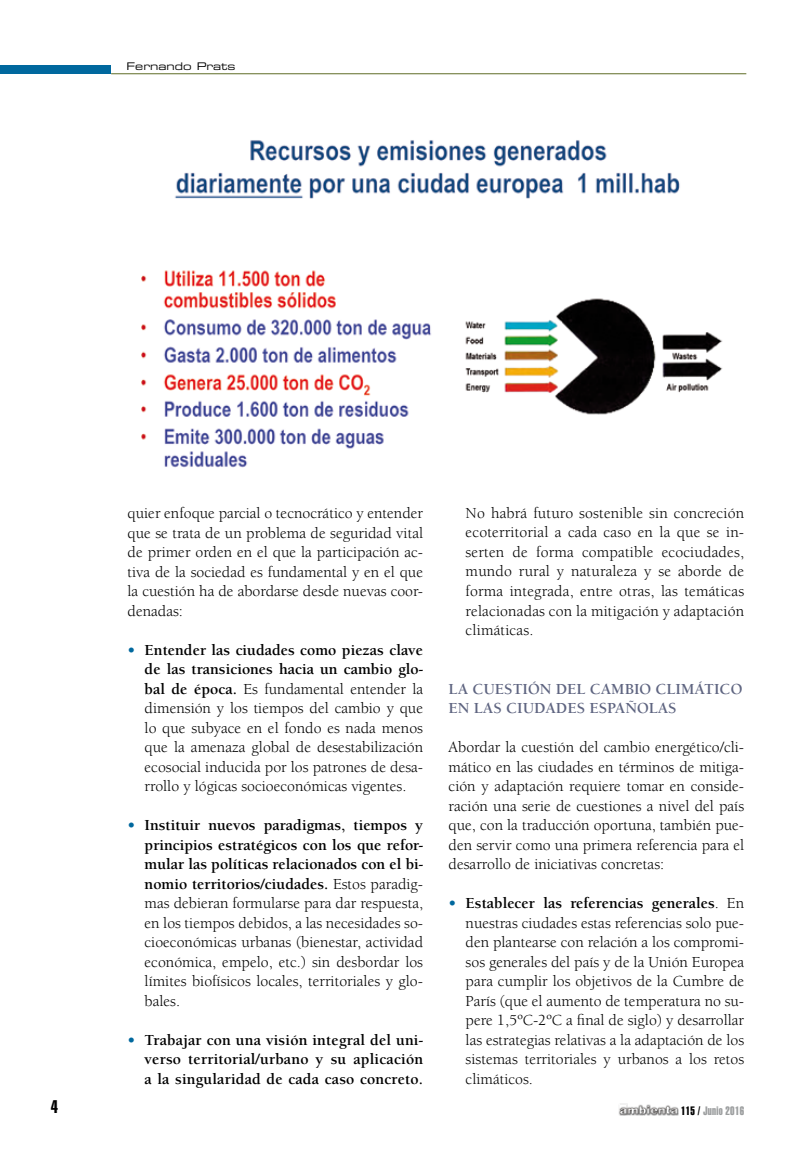
<style>
.page{position:relative;width:808px;height:1149px;background:#fff}
.page>*{position:absolute;margin:0;border:0;box-sizing:border-box;transform-origin:0 0}
.t1{font:18px "Helvetica LT Std Extra Comp";color:#000}
.t2{font:15.75px/19.5px "Berkeley Std";color:#000;text-align:justify}
.t3{font:700 15.75px/19.5px "Berkeley Std";letter-spacing:.01em;color:#000;text-align:justify}
.t4{font:700 15.75px/19.5px "Berkeley Std";color:#5f6581}
.t5{font:12px "Helvetica LT Std Extra Comp";letter-spacing:.025em;color:#9c9e9f}
.t6{font:10.5px "Eurostile LT Std Ex 2";color:#000}
.s1{font-weight:700;color:#00689e}
.s2{font-weight:700}
.s3{color:#00689e}
.s4{color:#000}
</style>
<div class="page">
<div style="left:0;top:65px;width:111px;height:9px;background:#00689e"></div>
<hr style="left:111px;top:73px;width:635px;height:1px;background:#5f6d27">
<img style="left:618px;top:1103px;width:61px;height:13px">
<img style="left:141px;top:140px;width:582px;height:328px">
<p class="t6" style="left:126px;top:59px;width:111px">Fernando Prats</p>
<p class="t2" style="left:128px;top:503px;width:297px">quier enfoque parcial o tecnocrático y entender que se trata de un problema de seguridad vital de primer orden en el que la participación ac&shy;tiva de la sociedad es fundamental y en el que la cuestión ha de abordarse desde nuevas coor&shy;denadas:</p>
<p class="t2" style="left:145px;top:640px;width:280px;text-indent:-17px"><span class="s1">•</span> <span class="s2">Entender las ciudades como piezas clave de las transiciones hacia un cambio glo&shy;bal de época.</span> Es fundamental entender la dimensión y los tiempos del cambio y que lo que subyace en el fondo es nada menos que la amenaza global de desestabilización ecosocial inducida por los patrones de desa&shy;rrollo y lógicas socioeconómicas vigentes.</p>
<p class="t2" style="left:145px;top:815px;width:280px;text-indent:-17px"><span class="s1">•</span> <span class="s2">Instituir nuevos paradigmas, tiempos y principios estratégicos con los que refor&shy;mular las políticas relacionados con el bi&shy;nomio territorios/ciudades.</span> Estos paradig&shy;mas debieran formularse para dar respuesta, en los tiempos debidos, a las necesidades so&shy;cioeconómicas urbanas (bienestar, actividad económica, empelo, etc.) sin desbordar los límites biofísicos locales, territoriales y glo&shy;bales.</p>
<p class="t3" style="left:145px;top:1030px;width:280px;text-indent:-17px"><span class="s3">•</span> Trabajar con una visión integral del uni&shy;verso territorial/urbano y su aplicación a la singularidad de cada caso concreto.</p>
<p class="t2" style="left:466px;top:503px;width:280px">No habrá futuro sostenible sin concreción ecoterritorial a cada caso en la que se in&shy;serten de forma compatible ecociudades, mundo rural y naturaleza y se aborde de forma integrada, entre otras, las temáticas relacionadas con la mitigación y adaptación climáticas.</p>
<p class="t4" style="left:449px;top:679px;width:295px">La cuestión del cambio climático en las ciudades españolas</p>
<p class="t2" style="left:449px;top:737px;width:297px">Abordar la cuestión del cambio energético/cli&shy;mático en las ciudades en términos de mitiga&shy;ción y adaptación requiere tomar en conside&shy;ración una serie de cuestiones a nivel del país que, con la traducción oportuna, también pue&shy;den servir como una primera referencia para el desarrollo de iniciativas concretas:</p>
<p class="t2" style="left:466px;top:893px;width:280px;text-indent:-17px"><span class="s1">•</span> <span class="s2">Establecer las referencias generales</span>. En nuestras ciudades estas referencias solo pue&shy;den plantearse con relación a los compromi&shy;sos generales del país y de la Unión Europea para cumplir los objetivos de la Cumbre de París (que el aumento de temperatura no su&shy;pere 1,5ºC-2ºC a final de siglo) y desarrollar las estrategias relativas a la adaptación de los sistemas territoriales y urbanos a los retos climáticos.</p>
<p class="t1" style="left:51px;top:1095px;width:8px">4</p>
<p class="t5" style="left:681px;top:1103px;width:65px"><span class="s4">115 /</span> Junio 2016</p>
</div>
